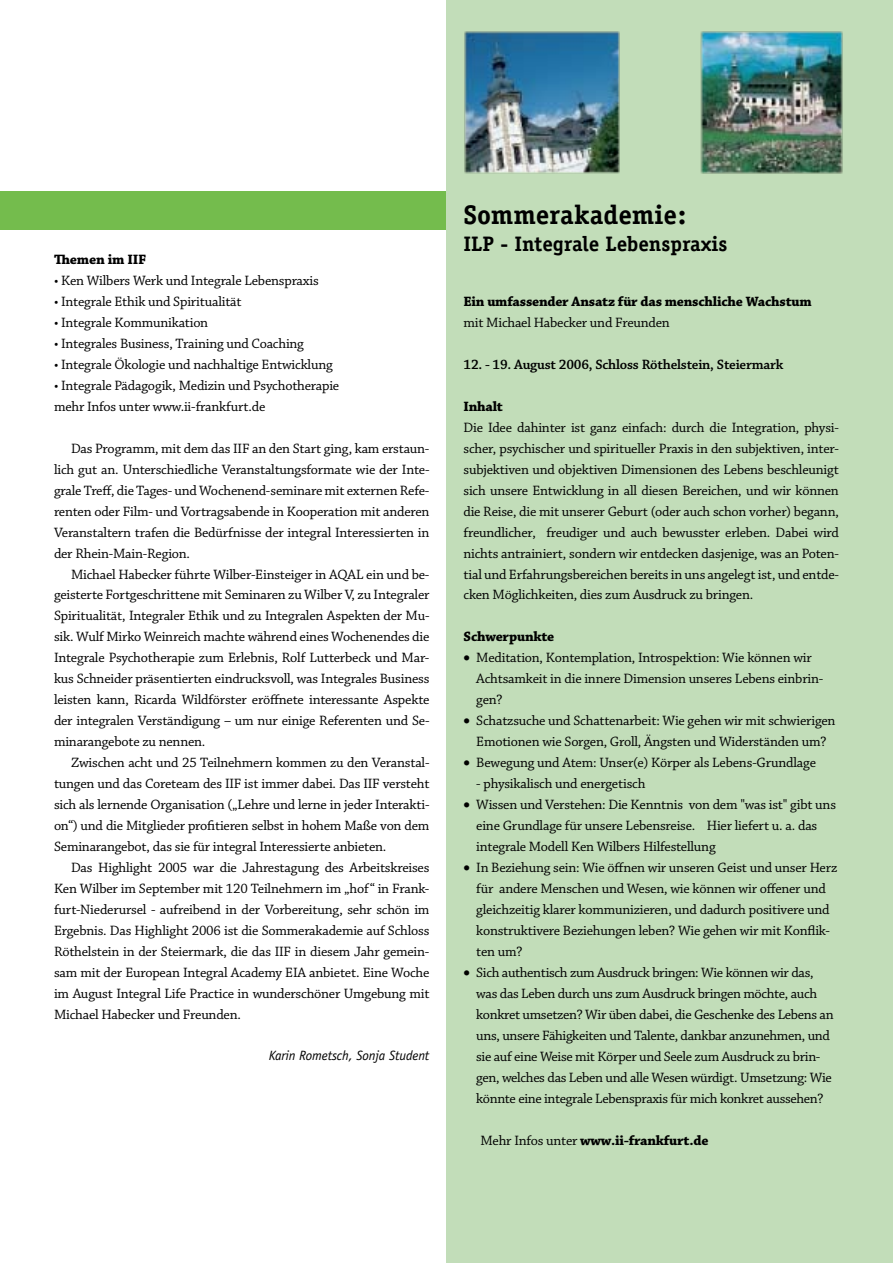
<style>
.page{position:relative;width:893px;height:1263px;background:#fff}
.page>*{position:absolute;margin:0;border:0;box-sizing:border-box;transform-origin:0 0}
.t1{font:700 27px "Officina Serif";color:#000}
.t2{font:700 21px "Officina Serif";color:#000}
.t3{font:14.25px/21px "Chaparral Pro";letter-spacing:-.015em;color:#000}
.t4{font:700 14.25px "Chaparral Pro";letter-spacing:-.015em;color:#000}
.t5{font:600 14.25px "Chaparral Pro";letter-spacing:-.015em;color:#000}
.t6{font:14.25px "Chaparral Pro Bold Capt";letter-spacing:-.015em;color:#000}
.t7{font:italic 13.5px "Officina Sans";letter-spacing:-.01em;color:#000}
.s1{font-weight:400}
</style>
<div class="page">
<div style="left:0;top:191px;width:455px;height:39px;background:#74bc4d"></div>
<div style="left:446px;top:0;width:447px;height:1263px;background:#c2ddb9"></div>
<img style="left:464px;top:31px;width:379px;height:143px">
<p class="t6" style="left:54px;top:251px;width:94px">Themen im IIF</p>
<p class="t3" style="left:54px;top:270px;width:266px">• Ken Wilbers Werk und Integrale Lebenspraxis</p>
<p class="t3" style="left:54px;top:291px;width:189px">• Integrale Ethik und Spiritualität</p>
<p class="t3" style="left:54px;top:312px;width:156px">• Integrale Kommunikation</p>
<p class="t3" style="left:54px;top:333px;width:251px">• Integrales Business, Training und Coaching</p>
<p class="t3" style="left:54px;top:354px;width:280px">• Integrale Ökologie und nachhaltige Entwicklung</p>
<p class="t3" style="left:54px;top:375px;width:287px">• Integrale Pädagogik, Medizin und Psychotherapie mehr Infos unter www.ii-frankfurt.de</p>
<p class="t3" style="left:54px;top:438px;width:377px;text-align:justify;text-indent:17px">Das Programm, mit dem das IIF an den Start ging, kam erstaun&shy;lich gut an. Unterschiedliche Veranstaltungsformate wie der Inte&shy;grale Treff, die Tages- und Wochenend-seminare mit externen Refe&shy;renten oder Film- und Vortragsabende in Kooperation mit anderen Veranstaltern trafen die Bedürfnisse der integral Interessierten in der Rhein-Main-Region.</p>
<p class="t3" style="left:54px;top:564px;width:377px;text-align:justify;text-indent:17px">Michael Habecker führte Wilber-Einsteiger in AQAL ein und be&shy;geisterte Fortgeschrittene mit Seminaren zu Wilber V, zu Integraler Spiritualität, Integraler Ethik und zu Integralen Aspekten der Mu&shy;sik. Wulf Mirko Weinreich machte während eines Wochenendes die Integrale Psychotherapie zum Erlebnis, Rolf Lutterbeck und Mar&shy;kus Schneider präsentierten eindrucksvoll, was Integrales Business leisten kann, Ricarda Wildförster eröffnete interessante Aspekte der integralen Verständigung – um nur einige Referenten und Se&shy;minarangebote zu nennen.</p>
<p class="t3" style="left:54px;top:753px;width:377px;text-align:justify;text-indent:17px">Zwischen acht und 25 Teilnehmern kommen zu den Veranstal&shy;tungen und das Coreteam des IIF ist immer dabei. Das IIF versteht sich als lernende Organisation („Lehre und lerne in jeder Interakti&shy;on“) und die Mitglieder profitieren selbst in hohem Maße von dem Seminarangebot, das sie für integral Interessierte anbieten.</p>
<p class="t3" style="left:54px;top:858px;width:377px;text-align:justify;text-indent:17px">Das Highlight 2005 war die Jahrestagung des Arbeitskreises Ken Wilber im September mit 120 Teilnehmern im „hof“ in Frank&shy;furt-Niederursel - aufreibend in der Vorbereitung, sehr schön im Ergebnis. Das Highlight 2006 ist die Sommerakademie auf Schloss Röthelstein in der Steiermark, die das IIF in diesem Jahr gemein&shy;sam mit der European Integral Academy EIA anbietet. Eine Woche im August Integral Life Practice in wunderschöner Umgebung mit Michael Habecker und Freunden.</p>
<p class="t7" style="left:269px;top:1047px;width:162px">Karin Rometsch, Sonja Student</p>
<h1 class="t1" style="left:463px;top:198px;width:224px">Sommerakademie:</h1>
<h2 class="t2" style="left:463px;top:231px;width:266px">ILP - Integrale Lebenspraxis</h2>
<p class="t4" style="left:463px;top:293px;width:350px">Ein umfassender Ansatz für das menschliche Wachstum</p>
<p class="t3" style="left:463px;top:312px;width:208px">mit Michael Habecker und Freunden</p>
<p class="t5" style="left:463px;top:356px;width:321px">12. - 19. August 2006, Schloss Röthelstein, Steiermark</p>
<p class="t4" style="left:463px;top:398px;width:41px">Inhalt</p>
<p class="t3" style="left:463px;top:417px;width:377px;text-align:justify">Die Idee dahinter ist ganz einfach: durch die Integration, physi&shy;scher, psychischer und spiritueller Praxis in den subjektiven, inter&shy;subjektiven und objektiven Dimensionen des Lebens beschleunigt sich unsere Entwicklung in all diesen Bereichen, und wir können die Reise, die mit unserer Geburt (oder auch schon vorher) begann, freundlicher, freudiger und auch bewusster erleben. Dabei wird nichts antrainiert, sondern wir entdecken dasjenige, was an Poten&shy;tial und Erfahrungsbereichen bereits in uns angelegt ist, und entde&shy;cken Möglichkeiten, dies zum Ausdruck zu bringen.</p>
<p class="t4" style="left:463px;top:628px;width:92px">Schwerpunkte</p>
<p class="t3" style="left:476px;top:648px;width:349px;text-indent:-13px">• Meditation, Kontemplation, Introspektion: Wie können wir<br>Achtsamkeit in die innere Dimension unseres Lebens einbrin&shy;gen?</p>
<p class="t3" style="left:463px;top:711px;width:374px;text-align:center">• Schatzsuche und Schattenarbeit: Wie gehen wir mit schwierigen<br>Emotionen wie Sorgen, Groll, Ängsten und Widerständen um?</p>
<p class="t3" style="left:463px;top:753px;width:354px">• Bewegung und Atem: Unser(e) Körper als Lebens-Grundlage</p>
<p class="t3" style="left:476px;top:774px;width:171px">- physikalisch und energetisch</p>
<p class="t3" style="left:476px;top:795px;width:361px;text-indent:-13px">• Wissen und Verstehen: Die Kenntnis von dem "was ist" gibt uns eine Grundlage für unsere Lebensreise. Hier liefert u. a. das integrale Modell Ken Wilbers Hilfestellung</p>
<p class="t3" style="left:476px;top:858px;width:362px;text-indent:-13px">• In Beziehung sein: Wie öffnen wir unseren Geist und unser Herz für andere Menschen und Wesen, wie können wir offener und gleichzeitig klarer kommunizieren, und dadurch positivere und konstruktivere Beziehungen leben? Wie gehen wir mit Konflik&shy;ten um?</p>
<p class="t3" style="left:476px;top:963px;width:359px;text-indent:-13px">• Sich authentisch zum Ausdruck bringen: Wie können wir das, was das Leben durch uns zum Ausdruck bringen möchte, auch konkret umsetzen? Wir üben dabei, die Geschenke des Lebens an uns, unsere Fähigkeiten und Talente, dankbar anzunehmen, und sie auf eine Weise mit Körper und Seele zum Ausdruck zu brin&shy;gen, welches das Leben und alle Wesen würdigt. Umsetzung: Wie könnte eine integrale Lebenspraxis für mich konkret aussehen?</p>
<p class="t4" style="left:480px;top:1132px;width:230px"><span class="s1">Mehr Infos unter</span> www.ii-frankfurt.de</p>
</div>
